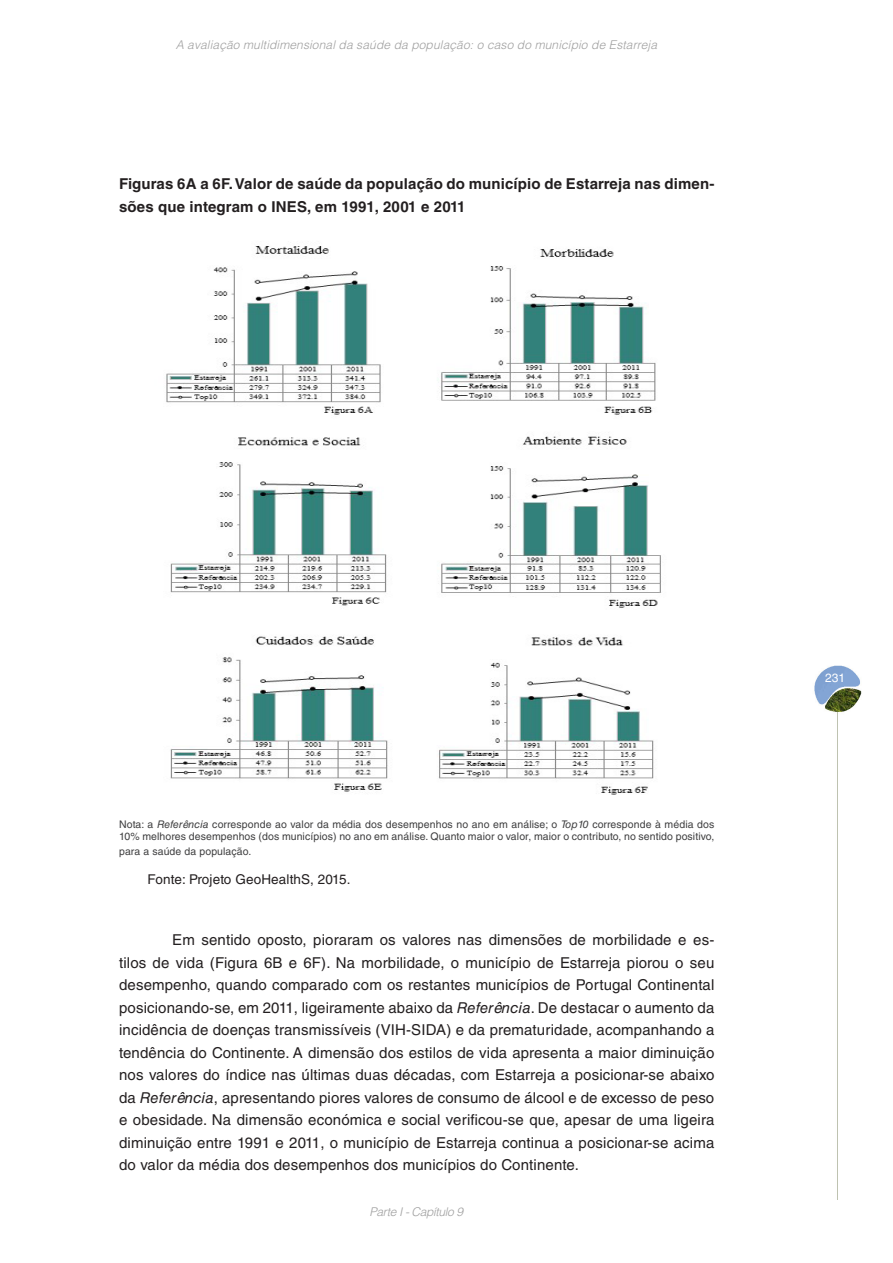
<style>
.page{position:relative;width:893px;height:1263px;background:#fff}
.page>*{position:absolute;margin:0;border:0;box-sizing:border-box;transform-origin:0 0}
.t1{font:15px/22.5px "Helvetica LT Std";letter-spacing:.01em;color:#231f20;text-align:justify}
.t2{font:700 15px/22.5px "Helvetica LT Std";letter-spacing:.01em;color:#231f20}
.t3{font:13.5px "Helvetica LT Std";letter-spacing:.01em;color:#231f20}
.t4{font:italic 300 12px "Helvetica LT Std";letter-spacing:.01em;color:#9f9f9f}
.t5{font:italic 300 12px "Helvetica LT Std";letter-spacing:-.03em;color:#9f9f9f}
.t6{font:12px "Helvetica LT Std";color:#fff}
.t7{font:10.5px/12px "Helvetica LT Std";letter-spacing:.01em;color:#3e3e3f}
.s1{font-style:italic}
</style>
<div class="page">
<img style="left:814px;top:665px;width:48px;height:534px">
<img style="left:166px;top:246px;width:495px;height:549px">
<p class="t4" style="left:176px;top:37px;width:483px">A avaliação multidimensional da saúde da população: o caso do município de Estarreja</p>
<p class="t2" style="left:119px;top:173px;width:597px">Figuras 6A a 6F. Valor de saúde da população do município de Estarreja nas dimen&shy;sões que integram o INES, em 1991, 2001 e 2011</p>
<p class="t7" style="left:119px;top:818px;width:597px">Nota: a <span class="s1">Referência</span> corresponde ao valor da média dos desempenhos no ano em análise; o <span class="s1">Top10</span> corresponde à média dos<br>10% melhores desempenhos (dos municípios) no ano em análise. Quanto maior o valor, maior o contributo, no sentido positivo,</p>
<p class="t7" style="left:119px;top:845px;width:134px">para a saúde da população.</p>
<p class="t3" style="left:148px;top:872px;width:205px">Fonte: Projeto GeoHealthS, 2015.</p>
<p class="t1" style="left:119px;top:929px;width:597px;text-indent:53px">Em sentido oposto, pioraram os valores nas dimensões de morbilidade e es&shy;tilos de vida (Figura 6B e 6F). Na morbilidade, o município de Estarreja piorou o seu desempenho, quando comparado com os restantes municípios de Portugal Continental posicionando-se, em 2011, ligeiramente abaixo da <span class="s1">Referência</span>. De destacar o aumento da incidência de doenças transmissíveis (VIH-SIDA) e da prematuridade, acompanhando a tendência do Continente. A dimensão dos estilos de vida apresenta a maior diminuição nos valores do índice nas últimas duas décadas, com Estarreja a posicionar-se abaixo da <span class="s1">Referência</span>, apresentando piores valores de consumo de álcool e de excesso de peso e obesidade. Na dimensão económica e social verificou-se que, apesar de uma ligeira diminuição entre 1991 e 2011, o município de Estarreja continua a posicionar-se acima do valor da média dos desempenhos dos municípios do Continente.</p>
<p class="t5" style="left:370px;top:1204px;width:95px">Parte I - Capítulo 9</p>
<p class="t6" style="left:825px;top:670px;width:22px">231</p>
</div>
